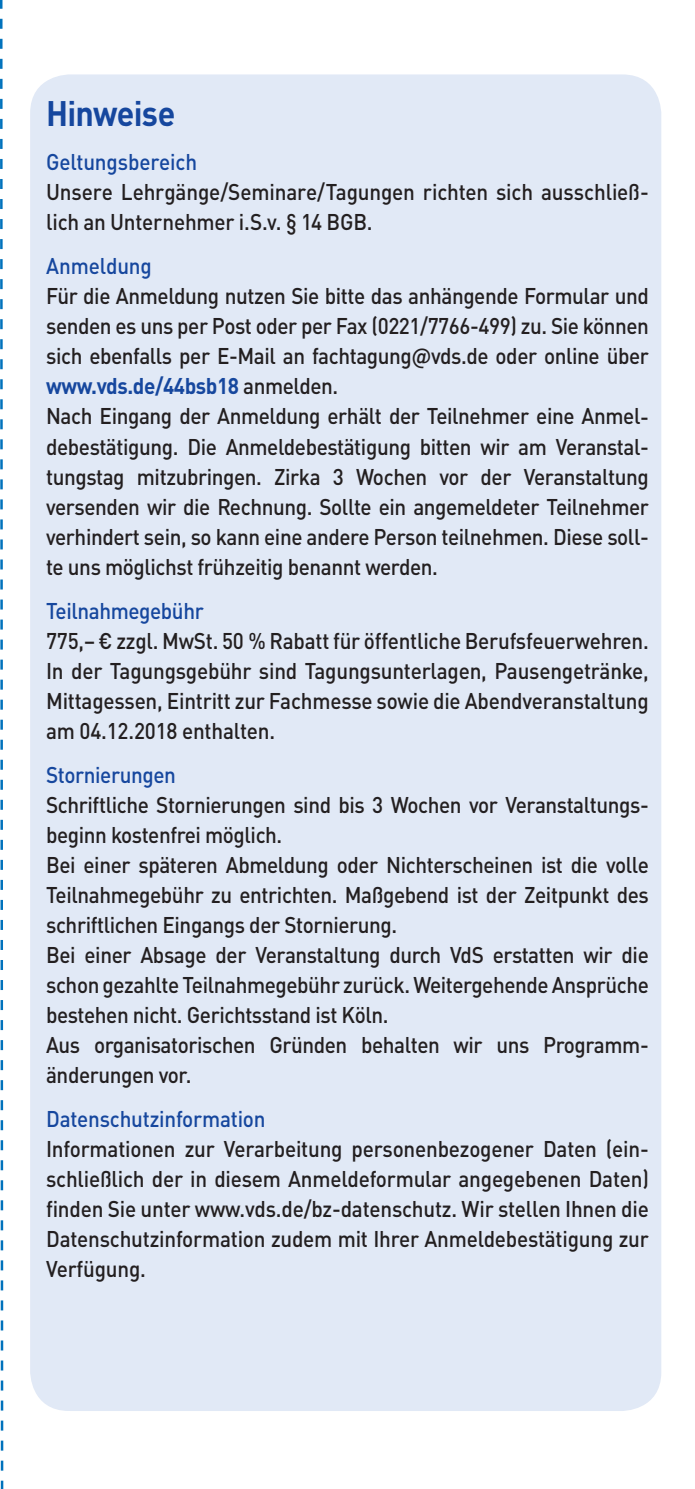
<style>
.page{position:relative;width:695px;height:1489px;background:#fff}
.page>*{position:absolute;margin:0;border:0;box-sizing:border-box;transform-origin:0 0}
.t1{font:700 35px "DIN Pro";letter-spacing:-.025em;color:#16479e;scale:.92 1}
.t2{font:500 22.5px/30px "DIN Pro";letter-spacing:-.02em;color:#231f20;scale:.92 1}
.t3{font:500 22.5px "DIN Pro";letter-spacing:-.01em;color:#16479e;scale:.92 1}
.s1{font-weight:700;color:#16479e}
</style>
<div class="page">
<div style="left:30px;top:74px;width:631px;height:1336px;background:#e1e9f6;border-radius:39px"></div>
<svg style="left:0;top:0;width:4px;height:1488px"></svg>
<h1 class="t1" style="left:46px;top:84px;width:142px">Hinweise</h1>
<p class="t3" style="left:46px;top:144px;width:166px">Geltungsbereich</p>
<p class="t2" style="left:46px;top:175px;width:656px">Unsere Lehrgänge/Seminare/Tagungen richten sich ausschließ&shy;lich an Unternehmer i.S.v. § 14 BGB.</p>
<p class="t3" style="left:46px;top:248px;width:116px">Anmeldung</p>
<p class="t2" style="left:46px;top:279px;width:656px">Für die Anmeldung nutzen Sie bitte das anhängende Formular und senden es uns per Post oder per Fax (0221/7766-499) zu. Sie können sich ebenfalls per E-Mail an fachtagung@vds.de oder online über <span class="s1">www.vds.de/44bsb18</span> anmelden.<br>Nach Eingang der Anmeldung erhält der Teilnehmer eine Anmel&shy;debestätigung. Die Anmeldebestätigung bitten wir am Veranstal&shy;tungstag mitzubringen. Zirka 3 Wochen vor der Veranstaltung versenden wir die Rechnung. Sollte ein angemeldeter Teilnehmer verhindert sein, so kann eine andere Person teilnehmen. Diese soll&shy;te uns möglichst frühzeitig benannt werden.</p>
<p class="t3" style="left:46px;top:592px;width:173px">Teilnahmegebühr</p>
<p class="t2" style="left:46px;top:623px;width:656px;text-align:justify">775,– € zzgl. MwSt. 50 % Rabatt für öffentliche Berufsfeuerwehren.<br>In der Tagungsgebühr sind Tagungsunterlagen, Pausengetränke, Mittagessen, Eintritt zur Fachmesse sowie die Abendveranstaltung am 04.12.2018 enthalten.</p>
<p class="t3" style="left:46px;top:756px;width:142px">Stornierungen</p>
<p class="t2" style="left:46px;top:787px;width:656px">Schriftliche Stornierungen sind bis 3 Wochen vor Veranstaltungs&shy;beginn kostenfrei möglich.<br>Bei einer späteren Abmeldung oder Nichterscheinen ist die volle Teilnahmegebühr zu entrichten. Maßgebend ist der Zeitpunkt des schriftlichen Eingangs der Stornierung.<br>Bei einer Absage der Veranstaltung durch VdS erstatten wir die schon gezahlte Teilnahmegebühr zurück. Weitergehende Ansprüche bestehen nicht. Gerichtsstand ist Köln.<br>Aus organisatorischen Gründen behalten wir uns Programm&shy;änderungen vor.</p>
<p class="t3" style="left:46px;top:1100px;width:240px">Datenschutzinformation</p>
<p class="t2" style="left:46px;top:1131px;width:656px;text-align:justify">Informationen zur Verarbeitung personenbezogener Daten (ein&shy;schließlich der in diesem Anmeldeformular angegebenen Daten) finden Sie unter www.vds.de/bz-datenschutz. Wir stellen Ihnen die Datenschutzinformation zudem mit Ihrer Anmeldebestätigung zur Verfügung.</p>
</div>
